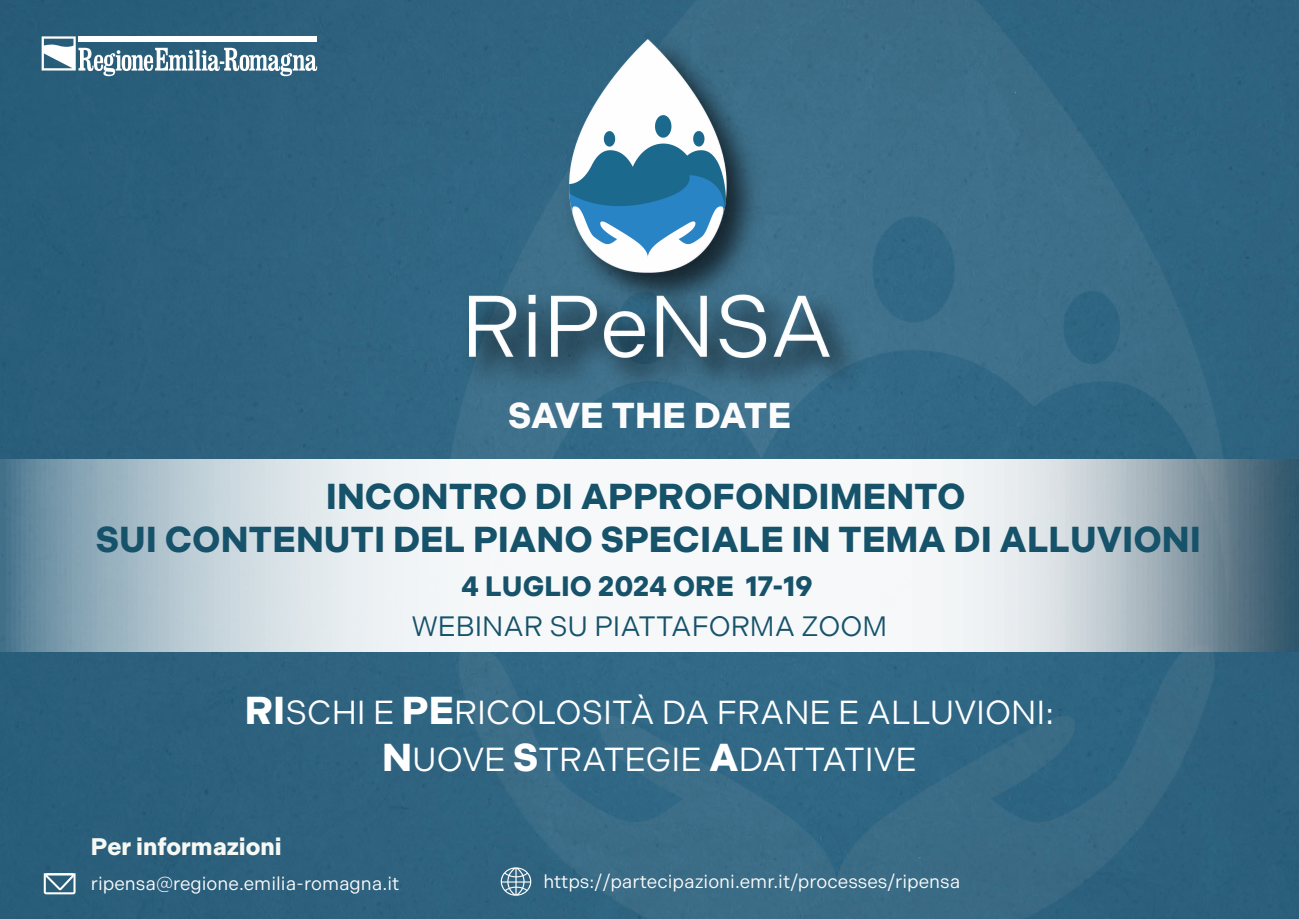
<style>
.page{position:relative;width:1299px;height:919px;background:#fff}
.page>*{position:absolute;margin:0;border:0;box-sizing:border-box;transform-origin:0 0}
.t1{font:700 36px/43.2px "Indivisible";color:#16526a;text-align:center}
.t2{font:700 36px "Indivisible";letter-spacing:-.005em;color:#fbfbfc}
.t3{font:33.4px/46.6px "Indivisible";color:#fff;text-align:center}
.t4{font:28px "Indivisible";color:#16526a}
.t5{font:700 28px "Indivisible";color:#16526a}
.t6{font:700 24px "Indivisible";color:#f6f8f4}
.t7{font:18.6px "Indivisible";color:#fbfbfc}
.s1{font-weight:700;font-size:38.8px}
</style>
<div class="page">
<img style="left:0;top:0;width:1298px;height:918px">
<svg style="left:0;top:459px;width:1298px;height:192px"></svg>
<img style="left:454px;top:24px;width:420px;height:378px">
<img style="left:469px;top:40px;width:360px;height:317px">
<svg style="left:42px;top:36px;width:275px;height:40px"></svg>
<svg style="left:44px;top:873px;width:32px;height:21px"></svg>
<svg style="left:500px;top:867px;width:31px;height:28px"></svg>
<h1 class="t2" style="left:507px;top:394px;width:285px">SAVE THE DATE</h1>
<h1 class="t1" style="left:95px;top:475px;width:1106px">INCONTRO DI APPROFONDIMENTO<br>SUI CONTENUTI DEL PIANO SPECIALE IN TEMA DI ALLUVIONI</h1>
<h3 class="t5" style="left:461px;top:570px;width:353px">4 LUGLIO 2024 ORE 17-19</h3>
<h3 class="t4" style="left:412px;top:609px;width:477px">WEBINAR SU PIATTAFORMA ZOOM</h3>
<h2 class="t3" style="left:245px;top:689px;width:810px"><span class="s1">RI</span>SCHI E <span class="s1">PE</span>RICOLOSITÀ DA FRANE E ALLUVIONI:<br><span class="s1">N</span>UOVE <span class="s1">S</span>TRATEGIE <span class="s1">A</span>DATTATIVE</h2>
<p class="t6" style="left:91px;top:832px;width:192px">Per informazioni</p>
<p class="t7" style="left:91px;top:872px;width:310px">ripensa@regione.emilia-romagna.it</p>
<p class="t7" style="left:543px;top:871px;width:418px">https://partecipazioni.emr.it/processes/ripensa</p>
</div>
